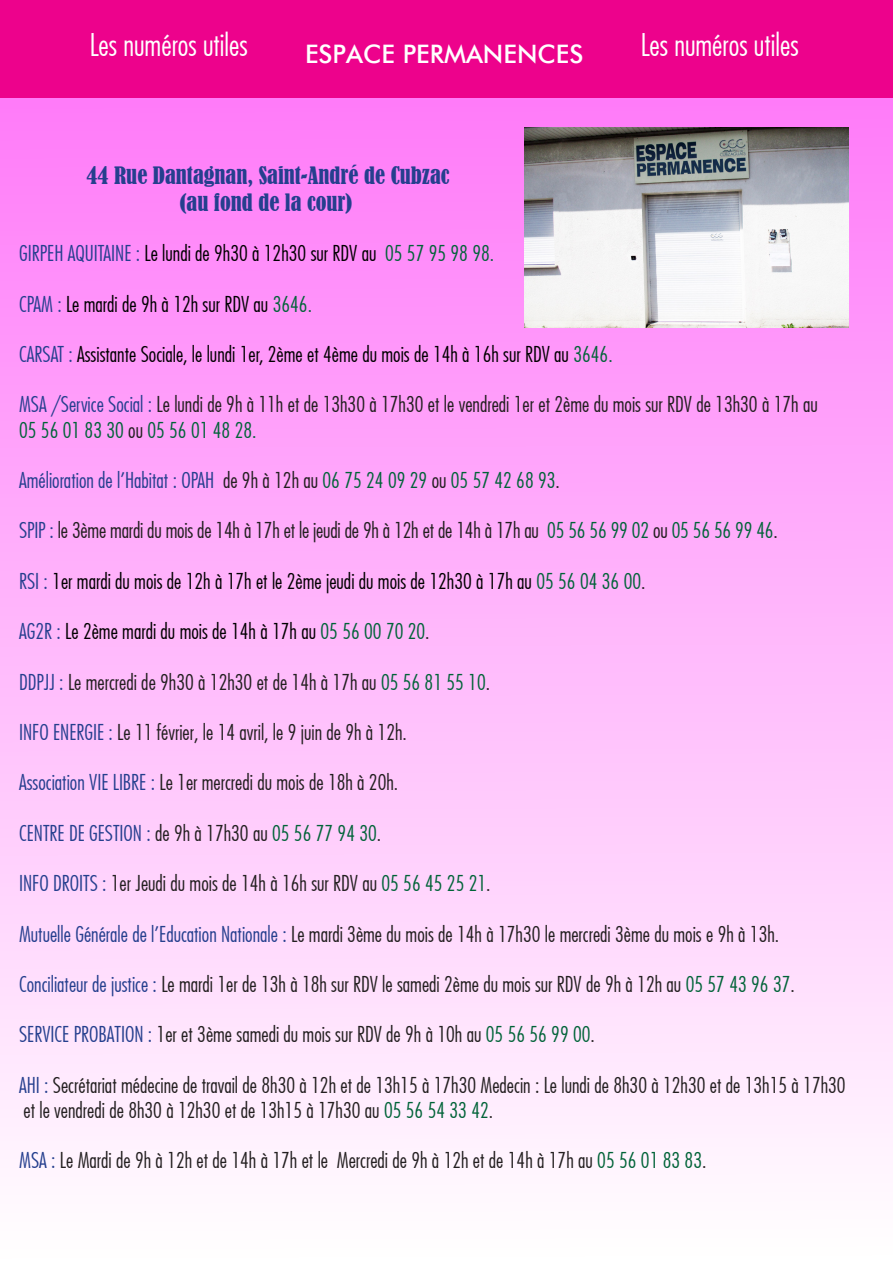
<style>
.page{position:relative;width:893px;height:1263px;background:#fff}
.page>*{position:absolute;margin:0;border:0;box-sizing:border-box;transform-origin:0 0}
.t1{font:300 30px "Futura";color:#fff}
.t2{font:500 25.5px "Futura BT";color:#fff}
.t3{font:condensed 22.5px "Bernard";color:#253f8e}
.t4{font:300 21px "Futura";color:#231f20}
.t5{font:300 21px "Futura";color:#000}
.t6{font:300 21px "Futura";color:#253f8e}
.t7{font:300 21px "Futura";color:#006338}
.s1{color:#253f8e}
.s2{color:#006338}
.s3{color:#231f20}
</style>
<div class="page">
<img style="left:0;top:98px;width:893px;height:1070px">
<div style="left:0;top:0;width:893px;height:98px;background:#ed028c"></div>
<img style="left:524px;top:128px;width:324px;height:199px">
<p class="t1" style="left:90px;top:26px;width:159px">Les numéros utiles</p>
<p class="t2" style="left:305px;top:38px;width:280px">ESPACE PERMANENCES</p>
<p class="t1" style="left:641px;top:26px;width:159px">Les numéros utiles</p>
<p class="t3" style="left:87px;top:162px;width:365px">44 Rue Dantagnan, Saint-André de Cubzac</p>
<p class="t3" style="left:180px;top:189px;width:173px">(au fond de la cour)</p>
<p class="t5" style="left:19px;top:240px;width:477px"><span class="s1">GIRPEH AQUITAINE :</span> Le lundi de 9h30 à 12h30 sur RDV au <span class="s2">05 57 95 98 98.</span></p>
<p class="t5" style="left:19px;top:291px;width:294px"><span class="s1">CPAM :</span> Le mardi de 9h à 12h sur RDV au <span class="s2">3646.</span></p>
<p class="t5" style="left:19px;top:341px;width:595px"><span class="s1">CARSAT :</span> Assistante Sociale, le lundi 1er, 2ème et 4ème du mois de 14h à 16h sur RDV au <span class="s2">3646.</span></p>
<p class="t4" style="left:19px;top:391px;width:800px"><span class="s1">MSA /Service Social :</span> Le lundi de 9h à 11h et de 13h30 à 17h30 et le vendredi 1er et 2ème du mois sur RDV de 13h30 à 17h au</p>
<p class="t7" style="left:19px;top:417px;width:239px">05 56 01 83 30 <span class="s3">ou</span> 05 56 01 48 28.</p>
<p class="t6" style="left:19px;top:467px;width:542px">Amélioration de l’Habitat : OPAH <span class="s3">de 9h à 12h au</span> <span class="s2">06 75 24 09 29</span> <span class="s3">ou</span> <span class="s2">05 57 42 68 93</span><span class="s3">.</span></p>
<p class="t4" style="left:19px;top:517px;width:760px"><span class="s1">SPIP :</span> le 3ème mardi du mois de 14h à 17h et le jeudi de 9h à 12h et de 14h à 17h au <span class="s2">05 56 56 99 02</span> ou <span class="s2">05 56 56 99 46</span>.</p>
<p class="t5" style="left:19px;top:568px;width:628px"><span class="s1">RSI :</span> 1er mardi du mois de 12h à 17h et le 2ème jeudi du mois de 12h30 à 17h au <span class="s2">05 56 04 36 00</span><span class="s3">.</span></p>
<p class="t5" style="left:19px;top:618px;width:412px"><span class="s1">AG2R :</span> Le 2ème mardi du mois de 14h à 17h au <span class="s2">05 56 00 70 20</span><span class="s3">.</span></p>
<p class="t4" style="left:19px;top:669px;width:472px"><span class="s1">DDPJJ :</span> Le mercredi de 9h30 à 12h30 et de 14h à 17h au <span class="s2">05 56 81 55 10</span>.</p>
<p class="t4" style="left:19px;top:719px;width:389px"><span class="s1">INFO ENERGIE :</span> Le 11 février, le 14 avril, le 9 juin de 9h à 12h.</p>
<p class="t4" style="left:19px;top:769px;width:381px"><span class="s1">Association VIE LIBRE :</span> Le 1er mercredi du mois de 18h à 20h.</p>
<p class="t6" style="left:19px;top:820px;width:364px">CENTRE DE GESTION : <span class="s3">de 9h à 17h30 au</span> <span class="s2">05 56 77 94 30</span><span class="s3">.</span></p>
<p class="t4" style="left:19px;top:870px;width:473px"><span class="s1">INFO DROITS :</span> 1er Jeudi du mois de 14h à 16h sur RDV au <span class="s2">05 56 45 25 21</span>.</p>
<p class="t4" style="left:19px;top:921px;width:762px"><span class="s1">Mutuelle Générale de l’Education Nationale :</span> Le mardi 3ème du mois de 14h à 17h30 le mercredi 3ème du mois e 9h à 13h.</p>
<p class="t4" style="left:19px;top:971px;width:777px"><span class="s1">Conciliateur de justice :</span> Le mardi 1er de 13h à 18h sur RDV le samedi 2ème du mois sur RDV de 9h à 12h au <span class="s2">05 57 43 96 37</span>.</p>
<p class="t4" style="left:19px;top:1021px;width:577px"><span class="s1">SERVICE PROBATION :</span> 1er et 3ème samedi du mois sur RDV de 9h à 10h au <span class="s2">05 56 56 99 00</span>.</p>
<p class="t4" style="left:19px;top:1072px;width:828px"><span class="s1">AHI :</span> Secrétariat médecine de travail de 8h30 à 12h et de 13h15 à 17h30 Medecin : Le lundi de 8h30 à 12h30 et de 13h15 à 17h30</p>
<p class="t4" style="left:23px;top:1097px;width:471px">et le vendredi de 8h30 à 12h30 et de 13h15 à 17h30 au <span class="s2">05 56 54 33 42</span>.</p>
<p class="t4" style="left:19px;top:1147px;width:689px"><span class="s1">MSA :</span> Le Mardi de 9h à 12h et de 14h à 17h et le Mercredi de 9h à 12h et de 14h à 17h au <span class="s2">05 56 01 83 83</span>.</p>
</div>
